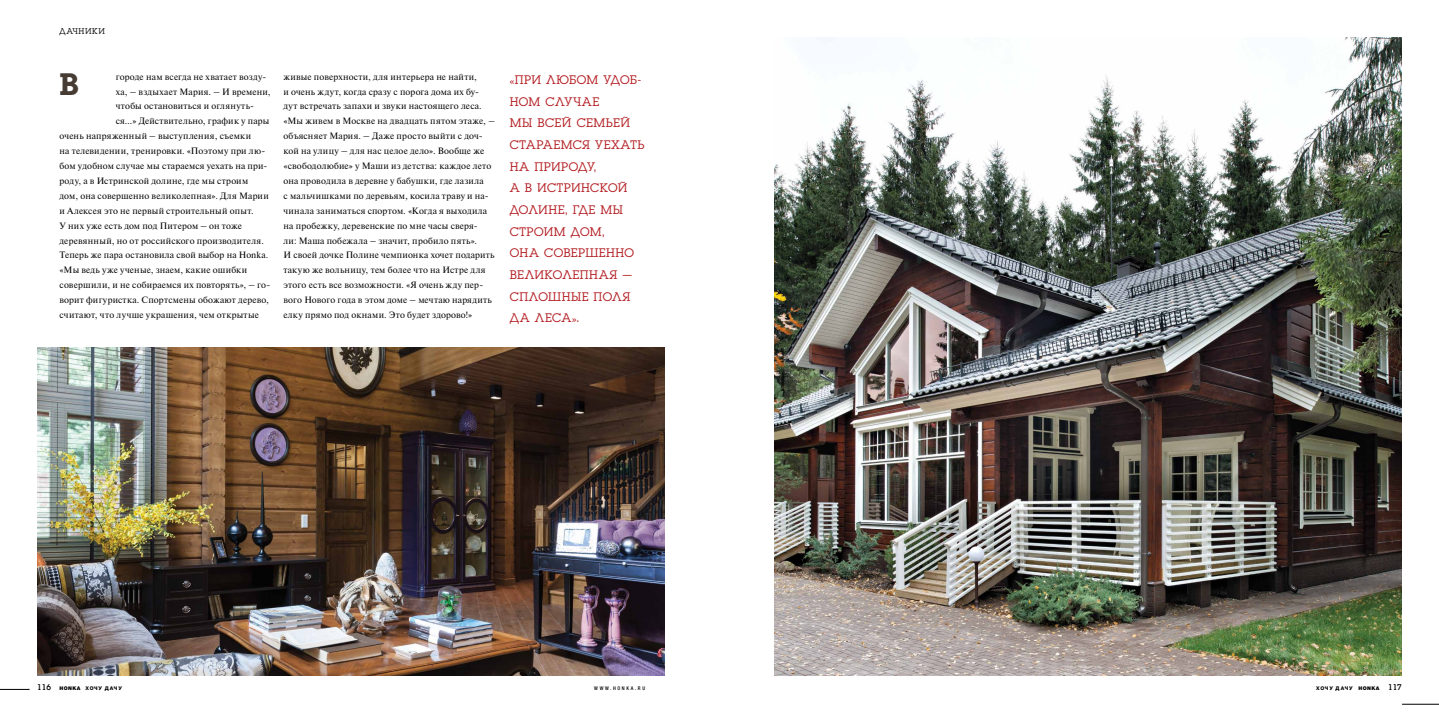
<style>
.page{position:relative;width:1439px;height:720px;background:#fff}
.page>*{position:absolute;margin:0;border:0;box-sizing:border-box;transform-origin:0 0}
.t1{font:600 32.38px "Luga";color:#463c34}
.t2{font:12.95px/21.6px "Luga";letter-spacing:.04em;color:#b31c21}
.t3{font:9.19px/14.9px "Newton";letter-spacing:.02em;color:#000}
.t4{font:8.66px "Luga";letter-spacing:.07em;color:#000}
.t5{font:800 5.08px "Helvetica Neue LTW1 G";letter-spacing:.165em;color:#000}
.t6{font:500 condensed 5.08px "Helvetica Neue LTW1 G";letter-spacing:.325em;color:#000}
.s1{font-family:"Luga";font-weight:400;font-size:8.66px}
.s2{font-weight:900}
</style>
<div class="page">
<svg style="left:0;top:688px;width:30px;height:2px"></svg>
<hr style="left:1402px;top:703px;width:37px;height:1px;background:#000">
<img style="left:37px;top:347px;width:628px;height:328px">
<img style="left:774px;top:37px;width:627px;height:638px">
<p class="t4" style="left:60px;top:27px;width:47px">ДАЧНИКИ</p>
<h1 class="t1" style="left:60px;top:68px;width:21px">В</h1>
<p class="t3" style="left:116px;top:69px;width:152px">городе нам всегда не хватает возду-</p>
<p class="t3" style="left:116px;top:84px;width:156px">ха, – вздыхает Мария. – И времени,</p>
<p class="t3" style="left:116px;top:98px;width:140px">чтобы остановиться и оглянуть-</p>
<p class="t3" style="left:116px;top:113px;width:155px">ся…» Действительно, график у пары</p>
<p class="t3" style="left:60px;top:128px;width:193px">очень напряженный – выступления, съемки</p>
<p class="t3" style="left:60px;top:143px;width:207px">на телевидении, тренировки. «Поэтому при лю-</p>
<p class="t3" style="left:60px;top:158px;width:209px">бом удобном случае мы стараемся уехать на при-</p>
<p class="t3" style="left:60px;top:173px;width:190px">роду, а в Истринской долине, где мы строим</p>
<p class="t3" style="left:60px;top:188px;width:211px">дом, она совершенно великолепная». Для Марии</p>
<p class="t3" style="left:60px;top:203px;width:196px">и Алексея это не первый строительный опыт.</p>
<p class="t3" style="left:60px;top:217px;width:184px">У них уже есть дом под Питером – он тоже</p>
<p class="t3" style="left:60px;top:232px;width:206px">деревянный, но от российского производителя.</p>
<p class="t3" style="left:60px;top:247px;width:210px">Теперь же пара остановила свой выбор на Honka.</p>
<p class="t3" style="left:60px;top:262px;width:189px">«Мы ведь уже ученые, знаем, какие ошибки</p>
<p class="t3" style="left:60px;top:277px;width:212px">совершили, и не собираемся их повторять», – го-</p>
<p class="t3" style="left:60px;top:292px;width:211px">ворит фигуристка. Спортсмены обожают дерево,</p>
<p class="t3" style="left:60px;top:307px;width:201px">считают, что лучше украшения, чем открытые</p>
<p class="t3" style="left:283px;top:69px;width:213px">живые поверхности, для интерьера не найти,<br>и очень ждут, когда сразу с порога дома их бу&shy;дут встречать запахи и звуки настоящего леса. «Мы живем в Москве на двадцать пятом этаже, – объясняет Мария. – Даже просто выйти с доч&shy;кой на улицу – для нас целое дело». Вообще же «свободолюбие» у Маши из детства: каждое лето она проводила в деревне у бабушки, где лазила<br>с мальчишками по деревьям, косила траву и на&shy;чинала заниматься спортом. «Когда я выходила на пробежку, деревенские по мне часы сверя-<br>ли: Маша побежала – значит, пробило пять».<br>И своей дочке Полине чемпионка хочет подарить такую же вольницу, тем более что на Истре для этого есть все возможности. «Я очень жду пер&shy;вого Нового года в этом доме – мечтаю нарядить елку прямо под окнами. Это будет здорово!»</p>
<h2 class="t2" style="left:510px;top:69px;width:136px">«ПРИ ЛЮБОМ УДОБ-<br>НОМ СЛУЧАЕ<br>МЫ ВСЕЙ СЕМЬЕЙ<br>СТАРАЕМСЯ УЕХАТЬ<br>НА ПРИРОДУ,<br>А В ИСТРИНСКОЙ<br>ДОЛИНЕ, ГДЕ МЫ<br>СТРОИМ ДОМ,<br>ОНА СОВЕРШЕННО<br>ВЕЛИКОЛЕПНАЯ –<br>СПЛОШНЫЕ ПОЛЯ<br>ДА ЛЕСА».</h2>
<p class="t5" style="left:37px;top:685px;width:86px"><span class="s1">116</span> <span class="s2">HONKA</span> ХОЧУ ДАЧУ</p>
<p class="t6" style="left:594px;top:685px;width:52px">WWW.HONKA.RU</p>
<p class="t5" style="left:1316px;top:685px;width:87px">ХОЧУ ДАЧУ <span class="s2">HONKA</span> <span class="s1">117</span></p>
</div>
